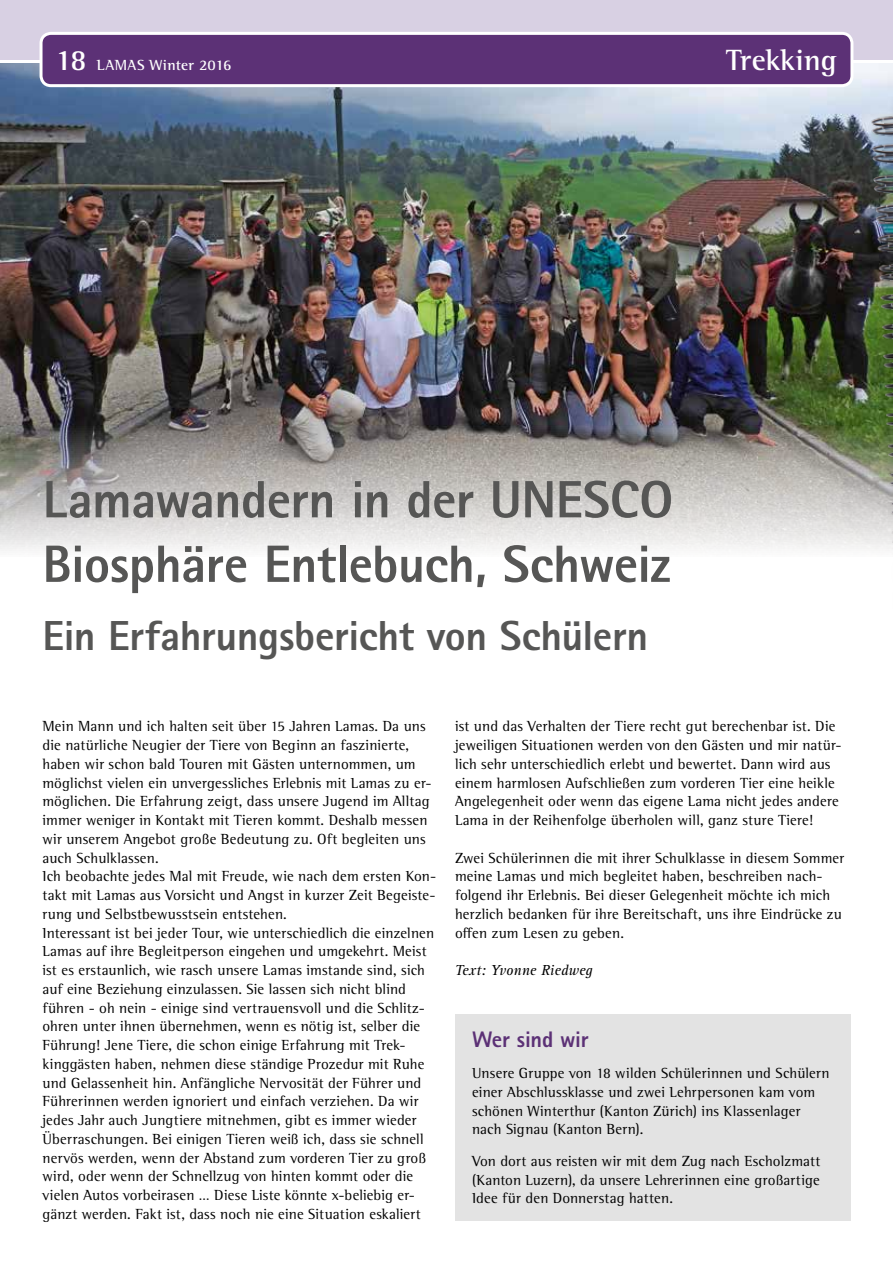
<style>
.page{position:relative;width:893px;height:1263px;background:#fff}
.page>*{position:absolute;margin:0;border:0;box-sizing:border-box;transform-origin:0 0}
.t1{font:800 52.5px/64.5px "Rotis Sans Serif Pro";letter-spacing:-.01em;color:#565655}
.t2{font:800 42px "Rotis Sans Serif Pro";letter-spacing:-.01em;color:#565655}
.t3{font:700 30px "Rotis Semi Serif Std";letter-spacing:.005em;color:#fff}
.t4{font:800 22.5px "Rotis Sans Serif Pro";letter-spacing:-.015em;color:#5c3176}
.t5{font:15px/18.8px "Rotis Semi Serif W1 G";letter-spacing:.01em;color:#000}
.t6{font:italic 15px "Rotis Serif Pro";letter-spacing:.005em;color:#000}
.t7{font:700 15px "Rotis Semi Serif Std";letter-spacing:.015em;color:#fff}
.s1{font-size:30px}
</style>
<div class="page">
<img style="left:0;top:64px;width:893px;height:487px">
<div style="left:455px;top:1014px;width:395px;height:206px;background:#e3e3e3"></div>
<div style="left:0;top:0;width:893px;height:60px;background:#d8d0e3"></div>
<div style="left:41px;top:33px;width:811px;height:53px;background:#5c3176;border-radius:10px"></div>
<div style="left:40px;top:32px;width:813px;height:55px;border:3px solid #fff;border-radius:10px"></div>
<div style="left:863px;top:65px;width:30px;height:788px;background:#000;opacity:.25"></div>
<img style="left:842px;top:97px;width:51px;height:741px">
<p class="t7" style="left:55px;top:56px;width:178px"><span class="s1">18</span> LAMAS Winter 2016</p>
<h3 class="t3" style="left:726px;top:42px;width:112px">Trekking</h3>
<h1 class="t1" style="left:43px;top:467px;width:632px">Lamawandern in der UNESCO<br>Biosphäre Entlebuch, Schweiz</h1>
<h2 class="t2" style="left:43px;top:609px;width:607px">Ein Erfahrungsbericht von Schülern</h2>
<p class="t5" style="left:43px;top:717px;width:395px">Mein Mann und ich halten seit über 15 Jahren Lamas. Da uns die natürliche Neugier der Tiere von Beginn an faszinierte, haben wir schon bald Touren mit Gästen unternommen, um möglichst vielen ein unvergessliches Erlebnis mit Lamas zu er&shy;möglichen. Die Erfahrung zeigt, dass unsere Jugend im Alltag immer weniger in Kontakt mit Tieren kommt. Deshalb messen wir unserem Angebot große Bedeutung zu. Oft begleiten uns auch Schulklassen.<br>Ich beobachte jedes Mal mit Freude, wie nach dem ersten Kon&shy;takt mit Lamas aus Vorsicht und Angst in kurzer Zeit Begeiste&shy;rung und Selbstbewusstsein entstehen.<br>Interessant ist bei jeder Tour, wie unterschiedlich die einzelnen Lamas auf ihre Begleitperson eingehen und umgekehrt. Meist ist es erstaunlich, wie rasch unsere Lamas imstande sind, sich auf eine Beziehung einzulassen. Sie lassen sich nicht blind führen - oh nein - einige sind vertrauensvoll und die Schlitz&shy;ohren unter ihnen übernehmen, wenn es nötig ist, selber die Führung! Jene Tiere, die schon einige Erfahrung mit Trek&shy;kinggästen haben, nehmen diese ständige Prozedur mit Ruhe und Gelassenheit hin. Anfängliche Nervosität der Führer und Führerinnen werden ignoriert und einfach verziehen. Da wir jedes Jahr auch Jungtiere mitnehmen, gibt es immer wieder Überraschungen. Bei einigen Tieren weiß ich, dass sie schnell nervös werden, wenn der Abstand zum vorderen Tier zu groß wird, oder wenn der Schnellzug von hinten kommt oder die vielen Autos vorbeirasen … Diese Liste könnte x-beliebig er&shy;gänzt werden. Fakt ist, dass noch nie eine Situation eskaliert</p>
<p class="t5" style="left:455px;top:717px;width:388px">ist und das Verhalten der Tiere recht gut berechenbar ist. Die jeweiligen Situationen werden von den Gästen und mir natür&shy;lich sehr unterschiedlich erlebt und bewertet. Dann wird aus einem harmlosen Aufschließen zum vorderen Tier eine heikle Angelegenheit oder wenn das eigene Lama nicht jedes andere Lama in der Reihenfolge überholen will, ganz sture Tiere!</p>
<p class="t5" style="left:455px;top:848px;width:391px">Zwei Schülerinnen die mit ihrer Schulklasse in diesem Sommer meine Lamas und mich begleitet haben, beschreiben nach&shy;folgend ihr Erlebnis. Bei dieser Gelegenheit möchte ich mich herzlich bedanken für ihre Bereitschaft, uns ihre Eindrücke zu offen zum Lesen zu geben.</p>
<p class="t6" style="left:455px;top:961px;width:139px">Text: Yvonne Riedweg</p>
<h3 class="t4" style="left:472px;top:1025px;width:118px">Wer sind wir</h3>
<p class="t5" style="left:472px;top:1064px;width:359px">Unsere Gruppe von 18 wilden Schülerinnen und Schülern einer Abschlussklasse und zwei Lehrpersonen kam vom schönen Winterthur (Kanton Zürich) ins Klassenlager nach Signau (Kanton Bern).</p>
<p class="t5" style="left:472px;top:1151px;width:350px;text-align:justify">Von dort aus reisten wir mit dem Zug nach Escholzmatt (Kanton Luzern), da unsere Lehrerinnen eine großartige Idee für den Donnerstag hatten.</p>
</div>
